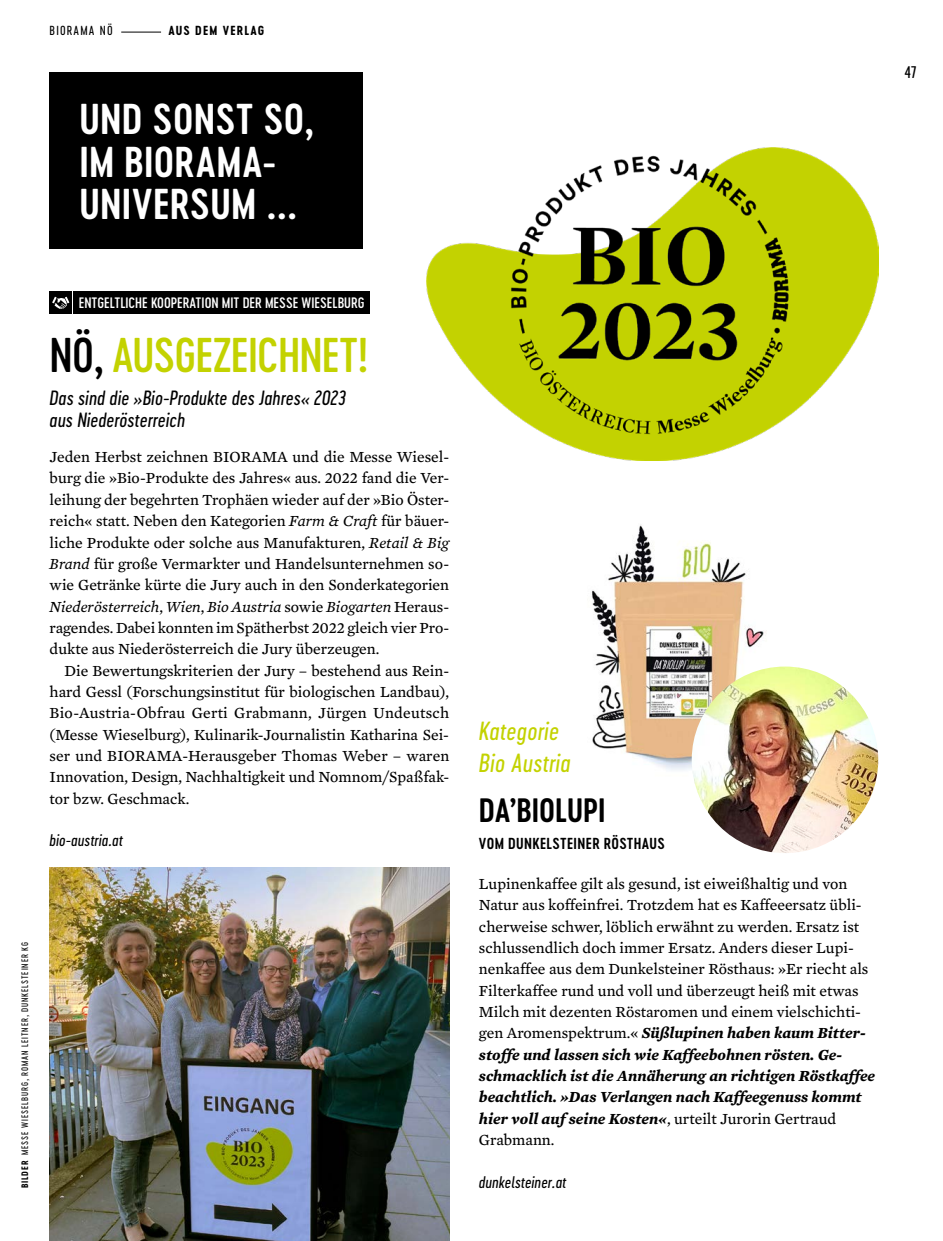
<style>
.page{position:relative;width:943px;height:1241px;background:#fff}
.page>*{position:absolute;margin:0;border:0;box-sizing:border-box;transform-origin:0 0}
.t1{font:45.5px "Cervo Neue Medium Neue";letter-spacing:-.02em;color:#c3d201}
.t2{font:40.25px/42.5px "Cervo Neue Semi Bold Neue";letter-spacing:.005em;color:#fff}
.t3{font:31.5px "Cervo Neue Semi Bold Neue";color:#000}
.t4{font:italic 24.5px/31.5px "Cervo Neue Regular Neue";letter-spacing:.01em;color:#c3d201}
.t5{font:italic 19.25px/22.8px "Cervo Neue Regular Neue";color:#000}
.t6{font:15.75px/21.3px "Mercury Text G3";color:#000;text-align:justify}
.t7{font:italic 15.75px "Cervo Neue Regular Neue";color:#000}
.t8{font:15.75px "Cervo Neue Regular Neue";color:#000}
.t9{font:14.88px "Cervo Neue Semi Bold Neue";letter-spacing:.025em;color:#000}
.t10{font:14.17px "Cervo Neue Medium Neue";color:#fff}
.t11{font:12.25px "Cervo Neue Bold Neue";letter-spacing:.1em;color:#000}
.t12{font:12.25px "Cervo Neue Regular Neue";letter-spacing:.1em;color:#000}
.t13{font:8.75px "Cervo Neue Regular Neue";letter-spacing:.1em;color:#000}
.s1{color:#000}
.s2{font-style:italic}
.s3{font-family:"Cervo Neue Bold Neue"}
.s4{font-weight:700;font-style:italic}
</style>
<div class="page">
<img style="left:592px;top:524px;width:175px;height:246px">
<div style="left:50px;top:72px;width:313px;height:177px;background:#000"></div>
<div style="left:74px;top:291px;width:296px;height:23px;background:#000"></div>
<div style="left:50px;top:291px;width:22px;height:23px;background:#000"></div>
<svg style="left:52px;top:297px;width:17px;height:12px"></svg>
<img style="left:426px;top:148px;width:452px;height:312px">
<img style="left:50px;top:867px;width:399px;height:373px">
<img style="left:691px;top:666px;width:187px;height:187px;border-radius:93px">
<hr style="left:121px;top:32px;width:40px;height:1px;background:#000">
<p class="t12" style="left:50px;top:23px;width:65px">BIORAMA NÖ</p>
<p class="t11" style="left:168px;top:22px;width:97px">AUS DEM VERLAG</p>
<h2 class="t2" style="left:79px;top:98px;width:236px">UND SONST SO,<br>IM BIORAMA-<br>UNIVERSUM ...</h2>
<p class="t8" style="left:904px;top:62px;width:13px">47</p>
<p class="t10" style="left:79px;top:293px;width:287px">ENTGELTLICHE KOOPERATION MIT DER MESSE WIESELBURG</p>
<h1 class="t1" style="left:50px;top:324px;width:320px"><span class="s1">NÖ,</span> AUSGEZEICHNET!</h1>
<p class="t5" style="left:50px;top:386px;width:298px">Das sind die »Bio-Produkte des Jahres« 2023 aus Niederösterreich</p>
<p class="t6" style="left:50px;top:446px;width:401px">Jeden Herbst zeichnen BIORAMA und die Messe Wiesel&shy;burg die »Bio-Produkte des Jahres« aus. 2022 fand die Ver&shy;leihung der begehrten Trophäen wieder auf der »Bio Öster&shy;reich« statt. Neben den Kategorien <span class="s2">Farm &amp; Craft</span> für bäuer&shy;liche Produkte oder solche aus Manufakturen, <span class="s2">Retail &amp; Big Brand</span> für große Vermarkter und Handelsunternehmen so&shy;wie Getränke kürte die Jury auch in den Sonderkategorien <span class="s2">Niederösterreich</span>, <span class="s2">Wien</span>, <span class="s2">Bio Austria</span> sowie <span class="s2">Biogarten</span> Heraus&shy;ragendes. Dabei konnten im Spätherbst 2022 gleich vier Pro&shy;dukte aus Niederösterreich die Jury überzeugen.</p>
<p class="t6" style="left:50px;top:659px;width:401px;text-indent:15px">Die Bewertungskriterien der Jury – bestehend aus Rein&shy;hard Gessl (Forschungsinstitut für biologischen Landbau), Bio-Austria-Obfrau Gerti Grabmann, Jürgen Undeutsch (Messe Wieselburg), Kulinarik-Journalistin Katharina Sei&shy;ser und BIORAMA-Herausgeber Thomas Weber – waren Innovation, Design, Nachhaltigkeit und Nomnom/Spaßfak&shy;tor bzw. Geschmack.</p>
<p class="t7" style="left:50px;top:830px;width:75px">bio-austria.at</p>
<p class="t13" style="left:19px;top:1188px;width:248px;rotate:-90deg"><span class="s3">BILDER</span> MESSE WIESELBURG, ROMAN LEITNER, DUNKELSTEINER KG</p>
<h3 class="t4" style="left:479px;top:715px;width:93px">Kategorie<br>Bio Austria</h3>
<h3 class="t3" style="left:479px;top:788px;width:128px">DA’BIOLUPI</h3>
<p class="t9" style="left:479px;top:833px;width:187px">VOM DUNKELSTEINER RÖSTHAUS</p>
<p class="t6" style="left:479px;top:873px;width:397px;text-align:left">Lupinenkaffee gilt als gesund, ist eiweißhaltig und von Natur aus koffeinfrei. Trotzdem hat es Kaffeeersatz übli&shy;cherweise schwer, löblich erwähnt zu werden. Ersatz ist schlussendlich doch immer Ersatz. Anders dieser Lupi&shy;nenkaffee aus dem Dunkelsteiner Rösthaus: »Er riecht als Filterkaffee rund und voll und überzeugt heiß mit etwas Milch mit dezenten Röstaromen und einem vielschichti&shy;gen Aromenspektrum.« <span class="s4">Süßlupinen haben kaum Bitter&shy;stoffe und lassen sich wie Kaffeebohnen rösten. Ge&shy;schmacklich ist die Annäherung an richtigen Röstkaffee beachtlich. »Das Verlangen nach Kaffeegenuss kommt hier voll auf seine Kosten«</span>, urteilt Jurorin Gertraud Grabmann.</p>
<p class="t7" style="left:479px;top:1171px;width:89px">dunkelsteiner.at</p>
</div>
